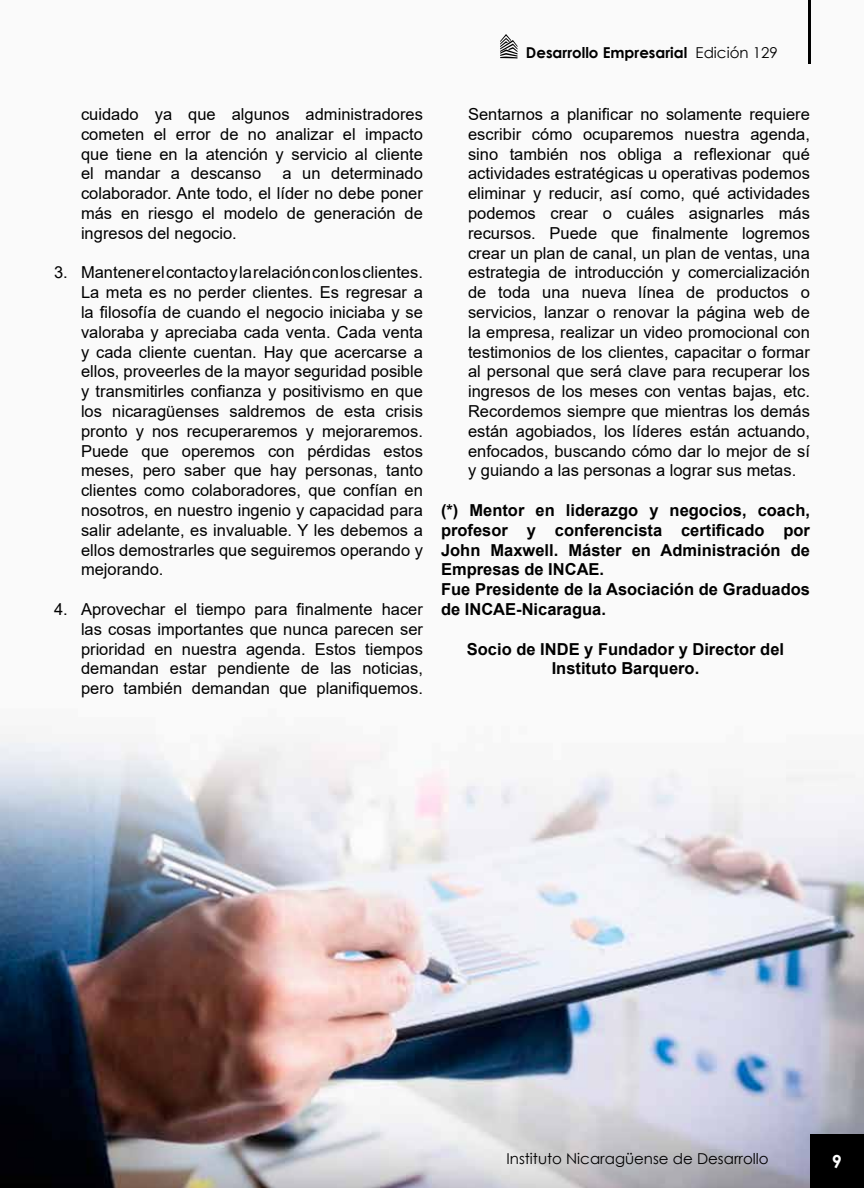
<style>
.page{position:relative;width:864px;height:1188px;background:#fff}
.page>*{position:absolute;margin:0;border:0;box-sizing:border-box;transform-origin:0 0}
.t1{font:700 18px "Century Gothic";color:#fff}
.t2{font:16.5px/19.8px "Arial";color:#000;text-align:justify}
.t3{font:700 16.5px/19.8px "Arial";color:#000}
.t4{font:15px "Century Gothic";color:#000}
.t5{font:700 15px "Century Gothic";color:#000}
.s1{font-weight:400}
</style>
<div class="page">
<img style="left:0;top:45px;width:864px;height:1143px">
<hr style="left:808px;top:0;width:3px;height:64px;background:#000">
<div style="left:810px;top:1134px;width:54px;height:54px;background:#000"></div>
<svg style="left:500px;top:34px;width:17px;height:24px"></svg>
<p class="t5" style="left:526px;top:41px;width:253px">Desarrollo Empresarial <span class="s1">Edición 129</span></p>
<p class="t2" style="left:81px;top:104px;width:343px">cuidado ya que algunos administradores cometen el error de no analizar el impacto que tiene en la atención y servicio al cliente el mandar a descanso</p>
<p class="t2" style="left:81px;top:164px;width:343px;text-indent:202px">a un determinado colaborador. Ante todo, el líder no debe poner más en riesgo el modelo de generación de ingresos del negocio.</p>
<p class="t2" style="left:81px;top:263px;width:344px;text-indent:-27px">3. Mantener el contacto y la relación con los clientes.<br>La meta es no perder clientes. Es regresar a la filosofía de cuando el negocio iniciaba y se valoraba y apreciaba cada venta. Cada venta y cada cliente cuentan. Hay que acercarse a ellos, proveerles de la mayor seguridad posible y transmitirles confianza y positivismo en que los nicaragüenses saldremos de esta crisis pronto y nos recuperaremos y mejoraremos.<br>Puede que operemos con pérdidas estos meses, pero saber que hay personas, tanto clientes como colaboradores, que confían en nosotros, en nuestro ingenio y capacidad para salir adelante, es invaluable. Y les debemos a ellos demostrarles que seguiremos operando y mejorando.</p>
<p class="t2" style="left:81px;top:599px;width:344px;text-indent:-27px">4. Aprovechar el tiempo para finalmente hacer las cosas importantes que nunca parecen ser prioridad en nuestra agenda. Estos tiempos demandan estar pendiente de las noticias, pero también demandan que planifiquemos.</p>
<p class="t2" style="left:468px;top:104px;width:344px">Sentarnos a planificar no solamente requiere escribir cómo ocuparemos nuestra agenda, sino también nos obliga a reflexionar qué actividades estratégicas u operativas podemos eliminar y reducir, así como, qué actividades podemos crear o cuáles asignarles más recursos. Puede que finalmente logremos crear un plan de canal, un plan de ventas, una estrategia de introducción y comercialización de toda una nueva línea de productos o servicios, lanzar o renovar la página web de la empresa, realizar un video promocional con testimonios de los clientes, capacitar o formar al personal que será clave para recuperar los ingresos de los meses con ventas bajas, etc.<br>Recordemos siempre que mientras los demás están agobiados, los líderes están actuando, enfocados, buscando cómo dar lo mejor de sí y guiando a las personas a lograr sus metas.</p>
<p class="t3" style="left:441px;top:501px;width:371px">(*) Mentor en liderazgo y negocios, coach, profesor y conferencista certificado por John Maxwell. Máster en Administración de Empresas de INCAE.<br>Fue Presidente de la Asociación de Graduados de INCAE-Nicaragua.</p>
<p class="t3" style="left:467px;top:639px;width:319px;text-align:center">Socio de INDE y Fundador y Director del<br>Instituto Barquero.</p>
<p class="t4" style="left:506px;top:1148px;width:264px">Instituto Nicaragüense de Desarrollo</p>
<p class="t1" style="left:832px;top:1148px;width:12px">9</p>
</div>
